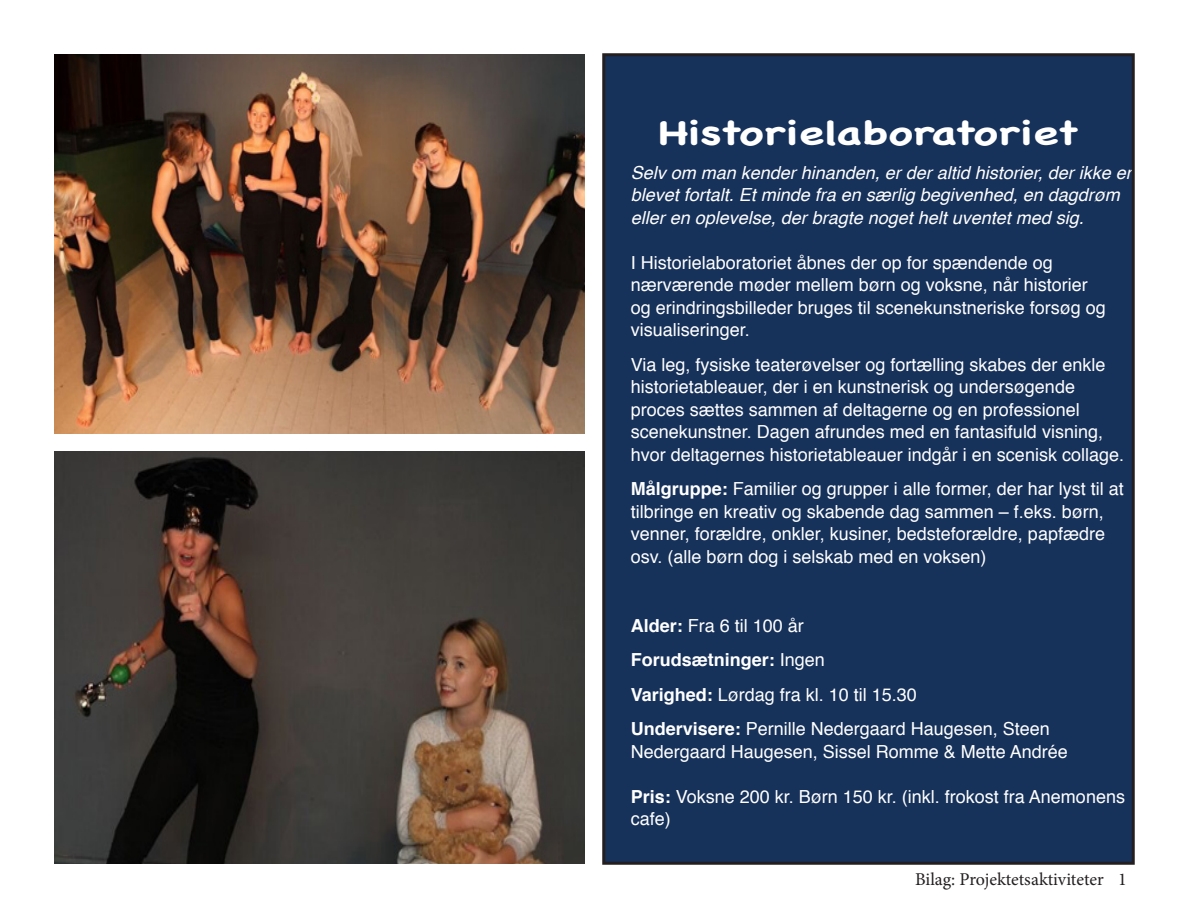
<style>
.page{position:relative;width:1188px;height:918px;background:#fff}
.page>*{position:absolute;margin:0;border:0;box-sizing:border-box;transform-origin:0 0}
.t1{font:700 33px "Chalkboard";color:#fff;scale:1.4 1}
.t2{font:18px/22.5px "Helvetica";color:#fff}
.t3{font:italic 18px/22.5px "Helvetica";color:#fff}
.t4{font:18px "Minion Pro";letter-spacing:-.005em;color:#231f20}
.s1{font-weight:700}
</style>
<div class="page">
<img style="left:54px;top:451px;width:531px;height:413px">
<div style="left:604px;top:55px;width:529px;height:808px;background:#16315a"></div>
<div style="left:602px;top:53px;width:533px;height:812px;border:3px solid #231f20"></div>
<img style="left:54px;top:54px;width:531px;height:380px">
<h1 class="t1" style="left:658px;top:114px;width:302px">Historielaboratoriet</h1>
<p class="t3" style="left:631px;top:163px;width:502px">Selv om man kender hinanden, er der altid historier, der ikke er blevet fortalt. Et minde fra en særlig begivenhed, en dagdrøm eller en oplevelse, der bragte noget helt uventet med sig.</p>
<p class="t2" style="left:631px;top:252px;width:477px">I Historielaboratoriet åbnes der op for spændende og nærværende møder mellem børn og voksne, når historier og erindringsbilleder bruges til scenekunstneriske forsøg og visualiseringer.</p>
<p class="t2" style="left:631px;top:354px;width:495px">Via leg, fysiske teaterøvelser og fortælling skabes der enkle historietableauer, der i en kunstnerisk og undersøgende proces sættes sammen af deltagerne og en professionel scenekunstner. Dagen afrundes med en fantasifuld visning, hvor deltagernes historietableauer indgår i en scenisk collage.</p>
<p class="t2" style="left:631px;top:479px;width:495px"><span class="s1">Målgruppe:</span> Familier og grupper i alle former, der har lyst til at tilbringe en kreativ og skabende dag sammen – f.eks. børn, venner, forældre, onkler, kusiner, bedsteforældre, papfædre osv. (alle børn dog i selskab med en voksen)</p>
<p class="t2" style="left:631px;top:609px;width:421px;line-height:34.5px"><span class="s1">Alder:</span> Fra 6 til 100 år<br><span class="s1">Forudsætninger:</span> Ingen<br><span class="s1">Varighed:</span> Lørdag fra kl. 10 til 15.30<br><span class="s1">Undervisere:</span> Pernille Nedergaard Haugesen, Steen</p>
<p class="t2" style="left:631px;top:741px;width:439px">Nedergaard Haugesen, Sissel Romme &amp; Mette Andrée</p>
<p class="t2" style="left:631px;top:786px;width:496px"><span class="s1">Pris:</span> Voksne 200 kr. Børn 150 kr. (inkl. frokost fra Anemonens cafe)</p>
<p class="t4" style="left:915px;top:872px;width:213px">Bilag: Projektetsaktiviteter 1</p>
</div>
